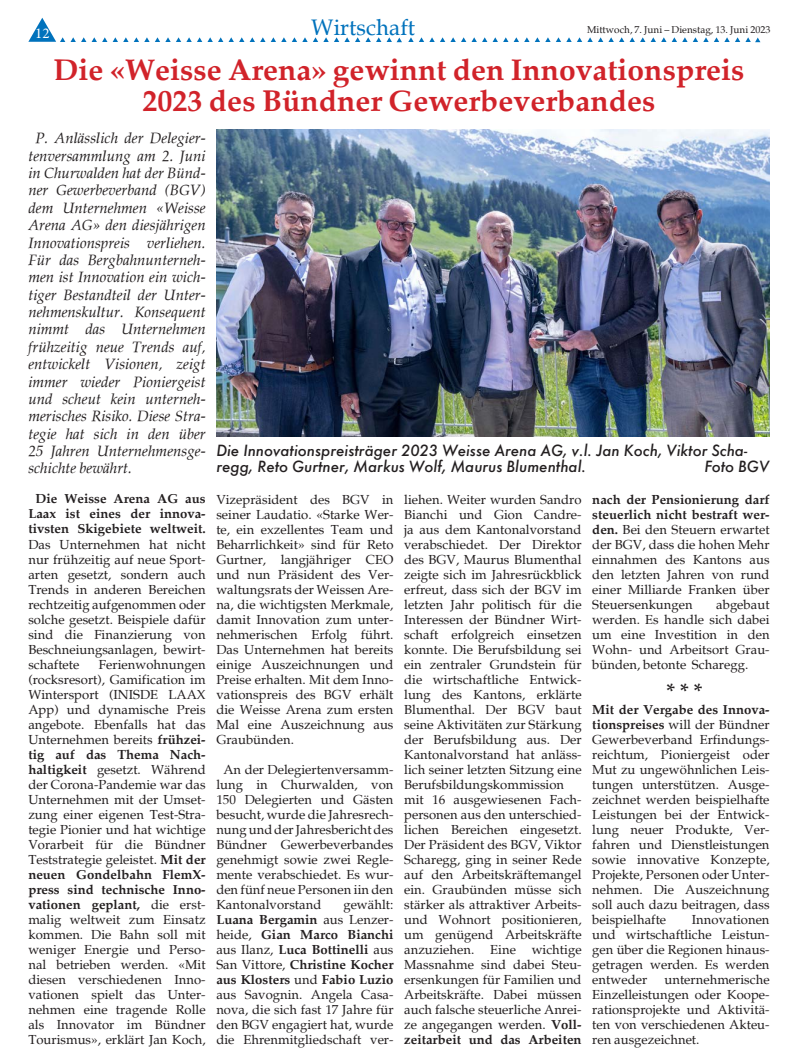
<style>
.page{position:relative;width:798px;height:1063px;background:#fff}
.page>*{position:absolute;margin:0;border:0;box-sizing:border-box;transform-origin:0 0}
.Lauftext{font:700 30px/31.2px "Palatia";color:#d1232a;text-align:center}
.Seitenrubrik{font:22.5px "Palatia";color:#0072bc}
.Lauftext-2{font:22.5px "Palatia";color:#231f20}
.Lauftext-3{font:italic 15px/17.4px "Palatia";color:#231f20;text-align:justify}
.Lauftext-4{font:italic 500 15px/16.2px "Futura";color:#231f20}
.t1{font:15px "Minion Pro";color:#fff}
.Lauftext-5{font:13.12px/15px "Palatia";color:#231f20;text-align:justify}
.t2{font:10px "Palatia";color:#231f20}
.s1{font-weight:700}
</style>
<div class="page">
<svg style="left:113px;top:37px;width:15px;height:5px"></svg>
<svg style="left:134px;top:37px;width:15px;height:5px"></svg>
<svg style="left:155px;top:37px;width:152px;height:5px"></svg>
<svg style="left:313px;top:37px;width:15px;height:5px"></svg>
<svg style="left:334px;top:37px;width:15px;height:5px"></svg>
<svg style="left:28px;top:18px;width:79px;height:24px"></svg>
<svg style="left:355px;top:37px;width:47px;height:5px"></svg>
<svg style="left:408px;top:37px;width:47px;height:5px"></svg>
<svg style="left:461px;top:37px;width:15px;height:5px"></svg>
<svg style="left:482px;top:37px;width:15px;height:5px"></svg>
<svg style="left:503px;top:37px;width:152px;height:5px"></svg>
<svg style="left:661px;top:37px;width:15px;height:5px"></svg>
<svg style="left:682px;top:37px;width:15px;height:5px"></svg>
<svg style="left:703px;top:37px;width:57px;height:5px"></svg>
<img style="left:216px;top:129px;width:553px;height:308px">
<p class="t1" style="left:35px;top:23px;width:16px">12</p>
<p class="Seitenrubrik" style="left:311px;top:13px;width:105px">Wirtschaft</p>
<p class="t2" style="left:586px;top:23px;width:185px">Mittwoch, 7. Juni – Dienstag, 13. Juni 2023</p>
<p class="Lauftext" style="left:54px;top:54px;width:692px">Die «Weisse Arena» gewinnt den Innovationspreis<br>2023 des Bündner Gewerbeverbandes</p>
<p class="Lauftext-3" style="left:28px;top:130px;width:179px;text-indent:7px">P. Anlässlich der Delegier&shy;tenversammlung am 2. Juni in Churwalden hat der Bünd&shy;ner Gewerbeverband (BGV) dem Unternehmen «Weisse Arena AG» den diesjährigen Innovationspreis verliehen.<br>Für das Bergbahnunterneh&shy;men ist Innovation ein wich&shy;tiger Bestandteil der Unter&shy;nehmenskultur. Konsequent nimmt das Unternehmen frühzeitig neue Trends auf, entwickelt Visionen, zeigt immer wieder Pioniergeist und scheut kein unterneh&shy;merisches Risiko. Diese Stra&shy;tegie hat sich in den über 25 Jahren Unternehmensge&shy;schichte bewährt.</p>
<p class="Lauftext-5" style="left:28px;top:492px;width:179px;text-indent:7px"><span class="s1">Die Weisse Arena AG aus Laax ist eines der innova&shy;tivsten Skigebiete weltweit.<br></span>Das Unternehmen hat nicht nur frühzeitig auf neue Sport&shy;arten gesetzt, sondern auch Trends in anderen Bereichen rechtzeitig aufgenommen oder solche gesetzt. Beispiele dafür sind die Finanzierung von Beschneiungsanlagen, bewirt&shy;schaftete</p>
<p class="Lauftext-4" style="left:216px;top:442px;width:532px">Die Innovationspreisträger 2023 Weisse Arena AG, v.l. Jan Koch, Viktor Scha&shy;regg, Reto Gurtner, Markus Wolf, Maurus Blumenthal.</p>
<p class="Lauftext-4" style="left:704px;top:459px;width:66px">Foto BGV</p>
<p class="Lauftext-5" style="left:404px;top:492px;width:179px;text-align:left">liehen. Weiter wurden Sandro<br>Bianchi und Gion Candre&shy;ja aus dem Kantonalvorstand verabschiedet. Der Direktor des BGV, Maurus Blumenthal zeigte sich im Jahresrückblick erfreut, dass sich der BGV im letzten Jahr politisch für die<br>Interessen der Bündner Wirt&shy;schaft erfolgreich einsetzen konnte. Die Berufsbildung sei ein zentraler Grundstein für die wirtschaftliche Entwick&shy;lung des Kantons, erklärte<br>Blumenthal. Der BGV baut seine Aktivitäten zur Stärkung der Berufsbildung aus. Der<br>Kantonalvorstand hat anläss&shy;lich seiner letzten Sitzung eine<br>Berufsbildungskommission mit 16 ausgewiesenen Fach&shy;personen aus den unterschied&shy;lichen Bereichen eingesetzt.<br>Der Präsident des BGV, Viktor<br>Scharegg, ging in seiner Rede auf den Arbeitskräftemangel ein. Graubünden müsse sich stärker als attraktiver Arbeits&shy;und Wohnort positionieren, um genügend Arbeitskräfte anzuziehen. Eine wichtige<br>Massnahme sind dabei Steu&shy;ersenkungen für Familien und<br>Arbeitskräfte. Dabei müssen auch falsche steuerliche Anrei&shy;ze angegangen werden. <span class="s1">Voll&shy;zeitarbeit und das Arbeiten</span></p>
<p class="Lauftext-5" style="left:592px;top:492px;width:179px"><span class="s1">nach der Pensionierung darf steuerlich nicht bestraft wer&shy;den.</span> Bei den Steuern erwartet der BGV, dass die hohen Mehr einnahmen des Kantons aus den letzten Jahren von rund einer Milliarde Franken über Steuersenkungen</p>
<p class="Lauftext-5" style="left:216px;top:492px;width:179px">Vizepräsident des BGV in seiner Laudatio. «Starke Wer&shy;te, ein exzellentes Team und Beharrlichkeit» sind für Reto Gurtner, langjähriger CEO und nun Präsident des Ver&shy;waltungsrats der Weissen Are&shy;na, die wichtigsten Merkmale, damit Innovation zum unter&shy;nehmerischen Erfolg führt.<br>Das Unternehmen hat bereits einige Auszeichnungen und Preise erhalten. Mit dem Inno&shy;vationspreis des BGV erhält die Weisse Arena zum ersten Mal eine Auszeichnung aus Graubünden.</p>
<p class="Lauftext-5" style="left:216px;top:762px;width:179px;text-indent:7px">An der Delegiertenversamm&shy;lung in Churwalden, von 150 Delegierten und Gästen besucht, wurde die Jahresrech&shy;nung und der Jahresbericht des Bündner Gewerbeverbandes genehmigt sowie zwei Regle&shy;mente verabschiedet. Es wur&shy;den fünf neue Personen iin den Kantonalvorstand</p>
<p class="Lauftext-5" style="left:592px;top:597px;width:179px;text-indent:124px">abgebaut werden. Es handle sich dabei um eine Investition in den Wohn- und Arbeitsort Grau&shy;bünden, betonte Scharegg.</p>
<p class="Lauftext-2" style="left:666px;top:678px;width:37px">* * *</p>
<p class="Lauftext-5" style="left:592px;top:702px;width:179px"><span class="s1">Mit der Vergabe des Innova&shy;tionspreises</span> will der Bündner Gewerbeverband Erfindungs&shy;reichtum, Pioniergeist oder Mut zu ungewöhnlichen Leis&shy;tungen unterstützen. Ausge&shy;zeichnet werden beispielhafte Leistungen bei der Entwick&shy;lung neuer Produkte, Ver&shy;fahren und Dienstleistungen sowie innovative Konzepte, Projekte, Personen oder Unter&shy;nehmen. Die Auszeichnung soll auch dazu beitragen, dass beispielhafte</p>
<p class="Lauftext-5" style="left:28px;top:657px;width:179px;text-indent:70px">Ferienwohnungen (rocksresort), Gamification im Wintersport (INISDE LAAX App) und dynamische Preis angebote. Ebenfalls hat das Unternehmen bereits <span class="s1">frühzei&shy;tig auf das Thema Nach&shy;haltigkeit</span> gesetzt. Während der Corona-Pandemie war das Unternehmen mit der Umset&shy;zung einer eigenen Test-Stra&shy;tegie Pionier und hat wichtige Vorarbeit für die Bündner Teststrategie geleistet. <span class="s1">Mit der neuen Gondelbahn FlemX&shy;press sind technische Inno&shy;vationen geplant,</span> die erst&shy;malig weltweit zum Einsatz kommen. Die Bahn soll mit weniger Energie und Perso&shy;nal betrieben werden. «Mit diesen verschiedenen Inno&shy;vationen spielt das Unter&shy;nehmen eine tragende Rolle als Innovator im Bündner Tourismus», erklärt Jan Koch,</p>
<p class="Lauftext-5" style="left:216px;top:897px;width:179px;text-indent:127px">gewählt:<br><span class="s1">Luana Bergamin</span> aus Lenzer&shy;heide, <span class="s1">Gian Marco Bianchi </span>aus Ilanz, <span class="s1">Luca Bottinelli</span> aus San Vittore, <span class="s1">Christine Kocher aus Klosters</span> und <span class="s1">Fabio Luzio </span>aus Savognin. Angela Casa&shy;nova, die sich fast 17 Jahre für den BGV engagiert hat, wurde die Ehrenmitgliedschaft ver-</p>
<p class="Lauftext-5" style="left:592px;top:912px;width:179px;text-indent:100px">Innovationen und wirtschaftliche Leistun&shy;gen über die Regionen hinaus&shy;getragen werden. Es werden entweder</p>
<p class="Lauftext-5" style="left:592px;top:972px;width:179px;text-indent:72px">unternehmerische Einzelleistungen oder Koope&shy;rationsprojekte und Aktivitä&shy;ten von verschiedenen Akteu&shy;ren ausgezeichnet.</p>
</div>
